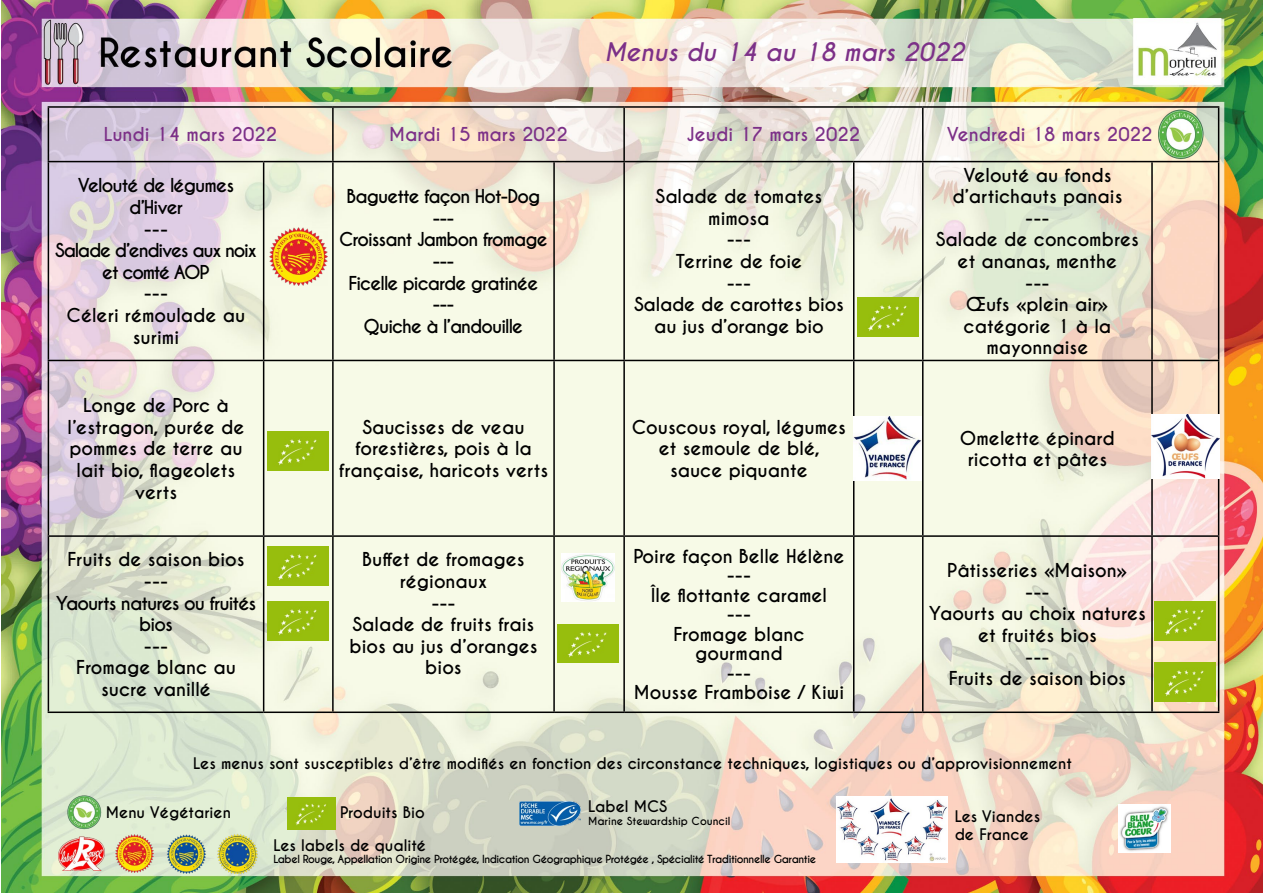
<style>
.page{position:relative;width:1263px;height:893px;background:#fff}
.page>*{position:absolute;margin:0;border:0;box-sizing:border-box;transform-origin:0 0}
.t1{font:italic 700 24px "Caviar Dreams";color:#7c3088}
.t2{font:700 18px/21.6px "Caviar Dreams";color:#000;text-align:center}
.t3{font:700 18px/21.6px "Caviar Dreams";letter-spacing:-.05em;color:#000;text-align:center}
.t4{font:700 18px "Caviar Dreams";color:#7c3088}
.t5{font:700 15px/18px "Caviar Dreams";color:#000}
.t6{font:700 10.5px "Caviar Dreams";letter-spacing:-.04em;color:#000}
.t7{font:700 10.5px "Caviar Dreams";color:#000}
</style>
<div class="page">
<img style="left:1px;top:0;width:1262px;height:893px">
<img style="left:116px;top:834px;width:38px;height:38px">
<img style="left:166px;top:834px;width:41px;height:40px">
<hr style="left:48px;top:106px;width:216px;height:2px;background:#000">
<hr style="left:48px;top:108px;width:1px;height:53px;background:#000">
<hr style="left:264px;top:106px;width:69px;height:2px;background:#000">
<hr style="left:333px;top:106px;width:221px;height:2px;background:#000">
<hr style="left:332px;top:108px;width:2px;height:53px;background:#000">
<hr style="left:554px;top:106px;width:70px;height:2px;background:#000">
<hr style="left:624px;top:106px;width:230px;height:2px;background:#000">
<hr style="left:623px;top:108px;width:2px;height:53px;background:#000">
<hr style="left:854px;top:106px;width:69px;height:2px;background:#000">
<hr style="left:923px;top:106px;width:229px;height:2px;background:#000">
<hr style="left:922px;top:108px;width:1px;height:53px;background:#000">
<hr style="left:1152px;top:106px;width:67px;height:2px;background:#000">
<hr style="left:1218px;top:108px;width:1px;height:53px;background:#000">
<hr style="left:48px;top:161px;width:216px;height:1px;background:#000">
<hr style="left:48px;top:162px;width:1px;height:198px;background:#000">
<hr style="left:264px;top:161px;width:69px;height:1px;background:#000">
<hr style="left:263px;top:162px;width:1px;height:198px;background:#000">
<hr style="left:333px;top:161px;width:221px;height:1px;background:#000">
<hr style="left:332px;top:162px;width:2px;height:198px;background:#000">
<hr style="left:554px;top:161px;width:70px;height:1px;background:#000">
<hr style="left:553px;top:162px;width:2px;height:198px;background:#000">
<hr style="left:624px;top:161px;width:230px;height:1px;background:#000">
<hr style="left:623px;top:162px;width:2px;height:198px;background:#000">
<hr style="left:854px;top:161px;width:69px;height:1px;background:#000">
<hr style="left:853px;top:162px;width:1px;height:198px;background:#000">
<hr style="left:923px;top:161px;width:229px;height:1px;background:#000">
<hr style="left:922px;top:162px;width:1px;height:198px;background:#000">
<hr style="left:1152px;top:161px;width:67px;height:1px;background:#000">
<hr style="left:1151px;top:162px;width:2px;height:198px;background:#000">
<hr style="left:1218px;top:162px;width:1px;height:198px;background:#000">
<hr style="left:48px;top:360px;width:216px;height:1px;background:#000">
<hr style="left:48px;top:361px;width:1px;height:174px;background:#000">
<hr style="left:264px;top:360px;width:69px;height:1px;background:#000">
<hr style="left:263px;top:361px;width:1px;height:174px;background:#000">
<hr style="left:333px;top:360px;width:221px;height:1px;background:#000">
<hr style="left:332px;top:361px;width:2px;height:174px;background:#000">
<hr style="left:554px;top:360px;width:70px;height:1px;background:#000">
<hr style="left:553px;top:361px;width:2px;height:174px;background:#000">
<hr style="left:624px;top:360px;width:230px;height:1px;background:#000">
<hr style="left:623px;top:361px;width:2px;height:174px;background:#000">
<hr style="left:854px;top:360px;width:69px;height:1px;background:#000">
<hr style="left:853px;top:361px;width:1px;height:174px;background:#000">
<hr style="left:923px;top:360px;width:229px;height:1px;background:#000">
<hr style="left:922px;top:361px;width:1px;height:174px;background:#000">
<hr style="left:1152px;top:360px;width:67px;height:1px;background:#000">
<hr style="left:1151px;top:361px;width:2px;height:174px;background:#000">
<hr style="left:1218px;top:361px;width:1px;height:174px;background:#000">
<hr style="left:48px;top:535px;width:216px;height:2px;background:#000">
<hr style="left:48px;top:537px;width:1px;height:174px;background:#000">
<hr style="left:264px;top:535px;width:69px;height:2px;background:#000">
<hr style="left:263px;top:537px;width:1px;height:174px;background:#000">
<hr style="left:333px;top:535px;width:221px;height:2px;background:#000">
<hr style="left:332px;top:537px;width:2px;height:174px;background:#000">
<hr style="left:554px;top:535px;width:70px;height:2px;background:#000">
<hr style="left:553px;top:537px;width:2px;height:174px;background:#000">
<hr style="left:624px;top:535px;width:230px;height:2px;background:#000">
<hr style="left:623px;top:537px;width:2px;height:174px;background:#000">
<hr style="left:854px;top:535px;width:69px;height:2px;background:#000">
<hr style="left:853px;top:537px;width:1px;height:174px;background:#000">
<hr style="left:923px;top:535px;width:229px;height:2px;background:#000">
<hr style="left:922px;top:537px;width:1px;height:174px;background:#000">
<hr style="left:1152px;top:535px;width:67px;height:2px;background:#000">
<hr style="left:1151px;top:537px;width:2px;height:174px;background:#000">
<hr style="left:1218px;top:537px;width:1px;height:174px;background:#000">
<hr style="left:48px;top:711px;width:216px;height:2px;background:#000">
<hr style="left:264px;top:711px;width:69px;height:2px;background:#000">
<hr style="left:333px;top:711px;width:221px;height:2px;background:#000">
<hr style="left:554px;top:711px;width:70px;height:2px;background:#000">
<hr style="left:624px;top:711px;width:230px;height:2px;background:#000">
<hr style="left:854px;top:711px;width:69px;height:2px;background:#000">
<hr style="left:923px;top:711px;width:229px;height:2px;background:#000">
<hr style="left:1152px;top:711px;width:67px;height:2px;background:#000">
<img style="left:54px;top:793px;width:61px;height:40px">
<img style="left:58px;top:837px;width:57px;height:33px">
<img style="left:217px;top:834px;width:41px;height:39px">
<img style="left:288px;top:797px;width:48px;height:32px">
<img style="left:837px;top:796px;width:110px;height:66px">
<img style="left:520px;top:802px;width:61px;height:23px">
<img style="left:1118px;top:804px;width:53px;height:49px">
<img style="left:1148px;top:106px;width:68px;height:53px">
<img style="left:268px;top:547px;width:61px;height:38px">
<img style="left:854px;top:416px;width:68px;height:64px">
<img style="left:268px;top:602px;width:61px;height:38px">
<img style="left:558px;top:624px;width:61px;height:39px">
<img style="left:857px;top:298px;width:61px;height:38px">
<img style="left:1155px;top:602px;width:61px;height:38px">
<img style="left:268px;top:432px;width:61px;height:38px">
<img style="left:270px;top:228px;width:57px;height:57px">
<img style="left:561px;top:554px;width:54px;height:48px">
<img style="left:1151px;top:414px;width:68px;height:64px">
<img style="left:1155px;top:663px;width:61px;height:39px">
<h1 class="t1" style="left:604px;top:38px;width:362px">Menus du 14 au 18 mars 2022</h1>
<p class="t4" style="left:104px;top:124px;width:175px">Lundi 14 mars 2022</p>
<p class="t4" style="left:389px;top:124px;width:180px">Mardi 15 mars 2022</p>
<p class="t4" style="left:686px;top:124px;width:175px">Jeudi 17 mars 2022</p>
<p class="t4" style="left:947px;top:124px;width:207px">Vendredi 18 mars 2022</p>
<p class="t3" style="left:55px;top:175px;width:203px">Velouté de légumes d’Hiver<br>---<br>Salade d’endives aux noix et comté AOP<br>---<br>Céleri rémoulade au surimi</p>
<p class="t3" style="left:339px;top:186px;width:210px">Baguette façon Hot-Dog ---<br>Croissant Jambon fromage ---<br>Ficelle picarde gratinée ---<br>Quiche à l’andouille</p>
<p class="t2" style="left:634px;top:186px;width:211px">Salade de tomates mimosa<br>---<br>Terrine de foie<br>---<br>Salade de carottes bios au jus d’orange bio</p>
<p class="t2" style="left:936px;top:165px;width:205px">Velouté au fonds d’artichauts panais<br>---<br>Salade de concombres et ananas, menthe<br>---<br>Œufs «plein air» catégorie 1 à la mayonnaise</p>
<p class="t2" style="left:68px;top:395px;width:178px">Longe de Porc à l’estragon, purée de pommes de terre au lait bio, flageolets verts</p>
<p class="t2" style="left:339px;top:417px;width:211px">Saucisses de veau forestières, pois à la française, haricots verts</p>
<p class="t2" style="left:632px;top:417px;width:216px">Couscous royal, légumes et semoule de blé, sauce piquante</p>
<p class="t2" style="left:960px;top:427px;width:156px">Omelette épinard ricotta et pâtes</p>
<p class="t2" style="left:56px;top:549px;width:202px">Fruits de saison bios ---<br>Yaourts natures ou fruités bios<br>---<br>Fromage blanc au sucre vanillé</p>
<p class="t2" style="left:349px;top:549px;width:190px">Buffet de fromages régionaux<br>---<br>Salade de fruits frais bios au jus d’oranges bios</p>
<p class="t2" style="left:633px;top:547px;width:213px;line-height:19.5px">Poire façon Belle Hélène ---<br>Île flottante caramel<br>---<br>Fromage blanc gourmand<br>---<br>Mousse Framboise / Kiwi</p>
<p class="t2" style="left:929px;top:560px;width:219px">Pâtisseries «Maison»<br>---<br>Yaourts au choix natures et fruités bios<br>---<br>Fruits de saison bios</p>
<p class="t5" style="left:193px;top:754px;width:880px">Les menus sont susceptibles d’être modifiés en fonction des circonstance techniques, logistiques ou d’approvisionnement</p>
<p class="t5" style="left:106px;top:803px;width:127px">Menu Végétarien</p>
<p class="t5" style="left:588px;top:798px;width:81px">Label MCS</p>
<p class="t7" style="left:588px;top:814px;width:144px">Marine Stewardship Council</p>
<p class="t5" style="left:340px;top:803px;width:86px">Produits Bio</p>
<p class="t5" style="left:955px;top:808px;width:87px">Les Viandes de France</p>
<p class="t5" style="left:273px;top:837px;width:154px">Les labels de qualité</p>
<p class="t6" style="left:273px;top:853px;width:544px">Label Rouge, Appellation Origine Protégée, Indication Géographique Protégée , Spécialité Traditionnelle Garantie</p>
</div>
